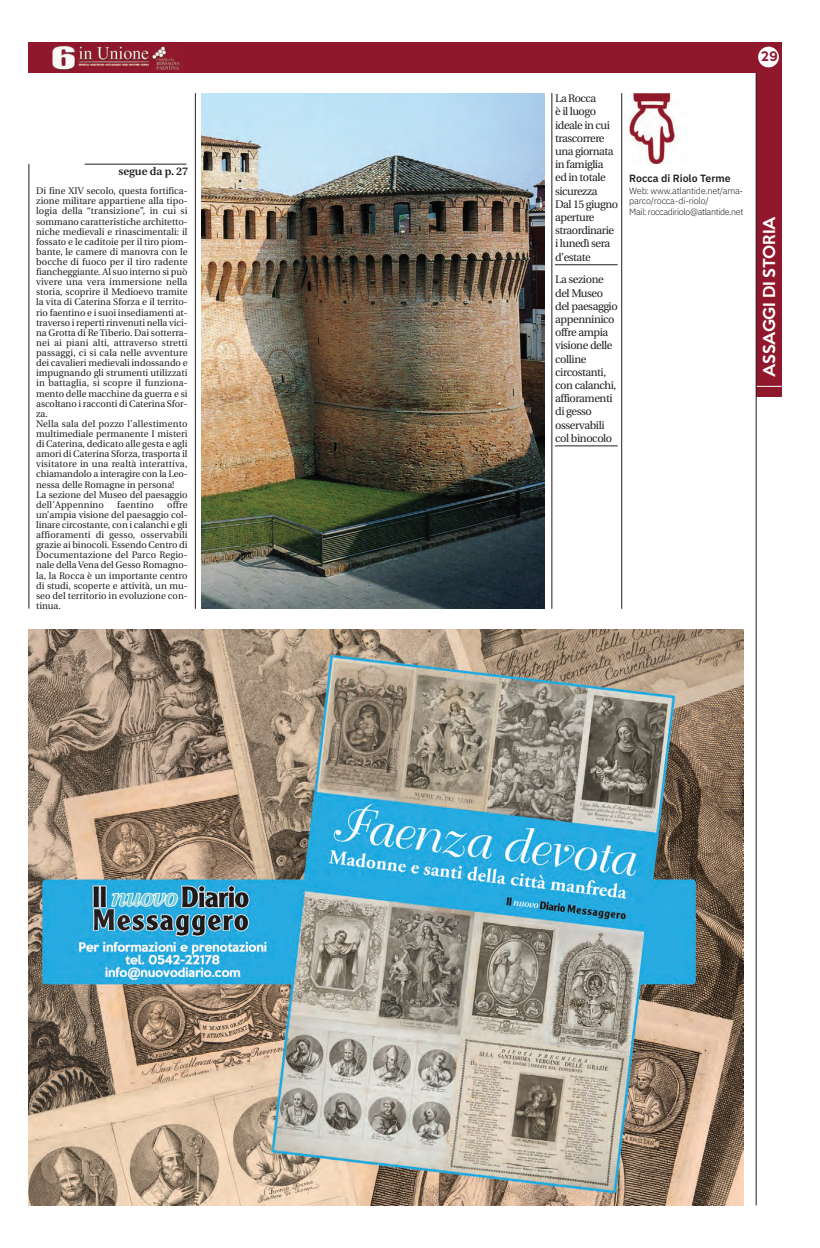
<style>
.page{position:relative;width:820px;height:1248px;background:#fff}
.page>*{position:absolute;margin:0;border:0;box-sizing:border-box;transform-origin:0 0}
.t1{font:500 15px "Keep Calm";color:#fff}
.t2{font:500 12px "Keep Calm";color:#90182c}
.t3{font:11px/13.2px "Utopia";letter-spacing:-.035em;color:#231f20}
.t4{font:600 11px "Utopia";color:#231f20}
.t5{font:600 10.5px "IBM Plex Sans";color:#231f20}
.t6{font:9.5px/10.1px "Utopia";color:#231f20}
.t7{font:300 9px/10.8px "IBM Plex Sans";letter-spacing:-.025em;color:#231f20}
</style>
<div class="page">
<div style="left:755px;top:43px;width:26px;height:353px;background:#90182c"></div>
<div style="left:28px;top:43px;width:753px;height:30px;background:#90182c"></div>
<div style="left:757px;top:47px;width:21px;height:20px;background:#fff;border-radius:50%"></div>
<svg style="left:756px;top:386px;width:25px;height:1px"></svg>
<hr style="left:755px;top:73px;width:1px;height:1132px;background:#231f20">
<img style="left:52px;top:46px;width:130px;height:25px">
<img style="left:28px;top:629px;width:715px;height:576px">
<img style="left:628px;top:93px;width:49px;height:71px">
<hr style="left:195px;top:93px;width:1px;height:515px;background:#231f20">
<hr style="left:29px;top:164px;width:1px;height:444px;background:#231f20">
<hr style="left:621px;top:93px;width:1px;height:515px;background:#231f20">
<hr style="left:551px;top:93px;width:1px;height:515px;background:#231f20">
<hr style="left:554px;top:264px;width:63px;height:1px;background:#231f20">
<hr style="left:554px;top:445px;width:63px;height:1px;background:#231f20">
<img style="left:201px;top:93px;width:343px;height:515px">
<hr style="left:85px;top:164px;width:101px;height:1px;background:#231f20">
<p class="t4" style="left:118px;top:167px;width:71px">segue da p. 27</p>
<p class="t6" style="left:36px;top:187px;width:153px">Di fine XIV secolo, questa fortifica&shy;zione militare appartiene alla tipo&shy;logia della “transizione”, in cui si sommano caratteristiche architetto&shy;niche medievali e rinascimentali: il fossato e le caditoie per il tiro piom&shy;bante, le camere di manovra con le bocche di fuoco per il tiro radente fiancheggiante. Al suo interno si può vivere una vera immersione nella storia, scoprire il Medioevo tramite la vita di Caterina Sforza e il territo&shy;rio faentino e i suoi insediamenti at&shy;traverso i reperti rinvenuti nella vici&shy;na Grotta di Re Tiberio. Dai sotterra&shy;nei ai piani alti, attraverso stretti passaggi, ci si cala nelle avventure dei cavalieri medievali indossando e impugnando gli strumenti utilizzati in battaglia, si scopre il funziona&shy;mento delle macchine da guerra e si ascoltano i racconti di Caterina Sfor&shy;za.<br>Nella sala del pozzo l’allestimento multimediale permanente I misteri di Caterina, dedicato alle gesta e agli amori di Caterina Sforza, trasporta il visitatore in una realtà interattiva, chiamandolo a interagire con la Leo&shy;nessa delle Romagne in persona!<br>La sezione del Museo del paesaggio dell’Appennino</p>
<p class="t6" style="left:36px;top:500px;width:153px;text-align:justify;text-indent:131px">offre un’ampia visione del paesaggio col&shy;linare circostante, con i calanchi e gli affioramenti di gesso, osservabili grazie ai binocoli. Essendo Centro di Documentazione del Parco Regio&shy;nale della Vena del Gesso Romagno&shy;la, la Rocca è un importante centro di studi, scoperte e attività, un mu&shy;seo del territorio in evoluzione con&shy;tinua.</p>
<p class="t6" style="left:117px;top:500px;width:38px">faentino</p>
<p class="t3" style="left:555px;top:93px;width:64px">La Rocca<br>è il luogo ideale in cui trascorrere una giornata in famiglia<br>ed in totale sicurezza<br>Dal 15 giugno aperture straordinarie i lunedì sera d’estate</p>
<p class="t3" style="left:555px;top:274px;width:64px">La sezione del Museo del paesaggio appenninico offre ampia visione delle colline circostanti, con calanchi, affioramenti di gesso osservabili col binocolo</p>
<p class="t5" style="left:629px;top:172px;width:103px">Rocca di Riolo Terme</p>
<p class="t7" style="left:629px;top:185px;width:115px">Web: www.atlantide.net/ama&shy;parco/rocca-di-riolo/<br>Mail: roccadiriolo@atlantide.net</p>
<p class="t2" style="left:760px;top:50px;width:18px">29</p>
<h1 class="t1" style="left:761px;top:377px;width:162px;rotate:-90deg">ASSAGGI DI STORIA</h1>
</div>
